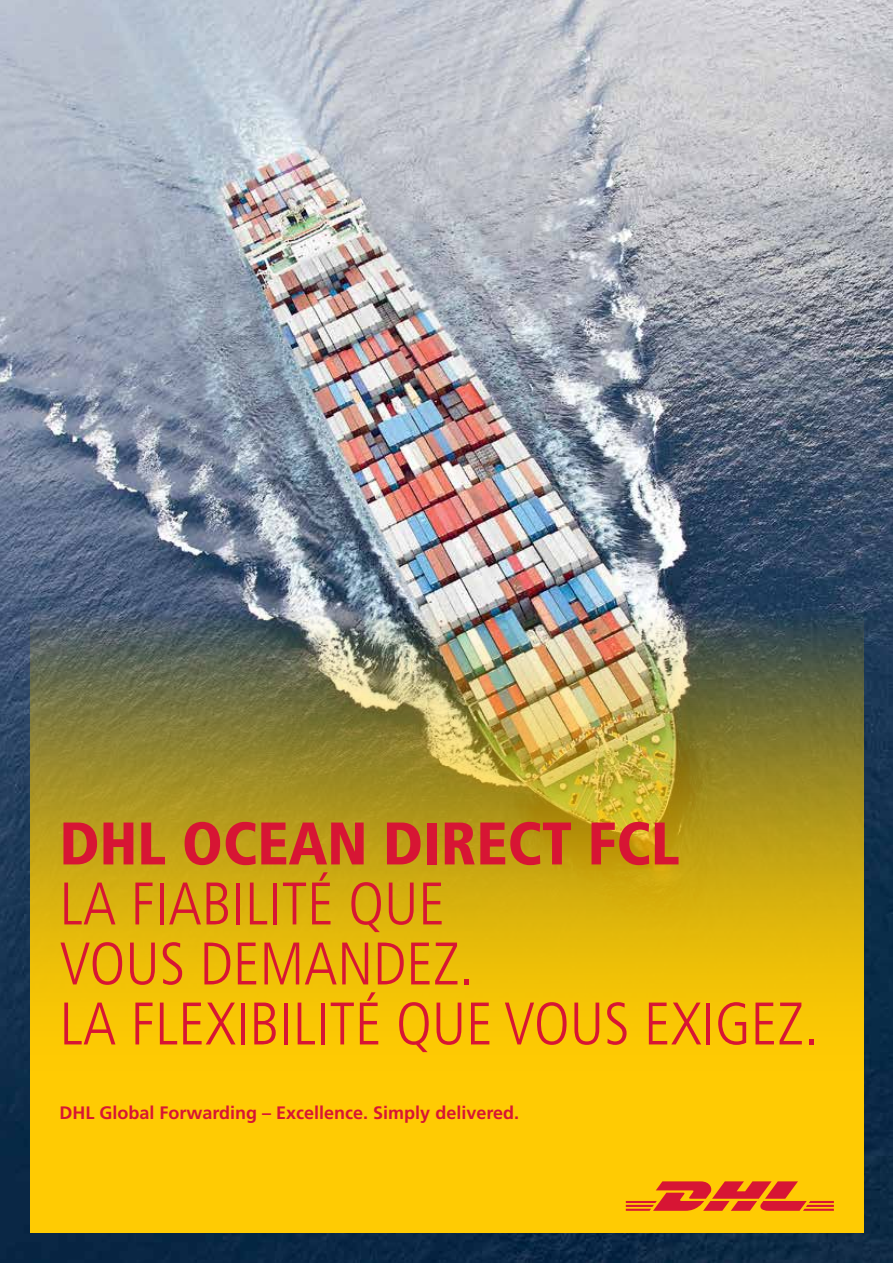
<style>
.page{position:relative;width:893px;height:1263px;background:#fff}
.page>*{position:absolute;margin:0;border:0;box-sizing:border-box;transform-origin:0 0}
.t1{font:300 condensed 60px/60px "Frutiger LT Std";color:#d71534}
.t2{font:900 condensed 60px "Frutiger LT Std";color:#d71534}
.t3{font:700 18px "Frutiger LT Pro";color:#d71534}
</style>
<div class="page">
<img style="left:0;top:0;width:893px;height:1263px">
<div style="left:30px;top:1132px;width:833px;height:101px;background:#ffcb03"></div>
<img style="left:30px;top:578px;width:833px;height:554px">
<svg style="left:626px;top:1181px;width:208px;height:30px"></svg>
<p class="t2" style="left:60px;top:807px;width:622px">DHL OCEAN DIRECT FCL</p>
<p class="t1" style="left:60px;top:874px;width:760px">LA FIABILITÉ QUE<br>VOUS DEMANDEZ.<br>LA FLEXIBILITÉ QUE VOUS EXIGEZ.</p>
<p class="t3" style="left:60px;top:1103px;width:461px">DHL Global Forwarding – Excellence. Simply delivered.</p>
</div>
